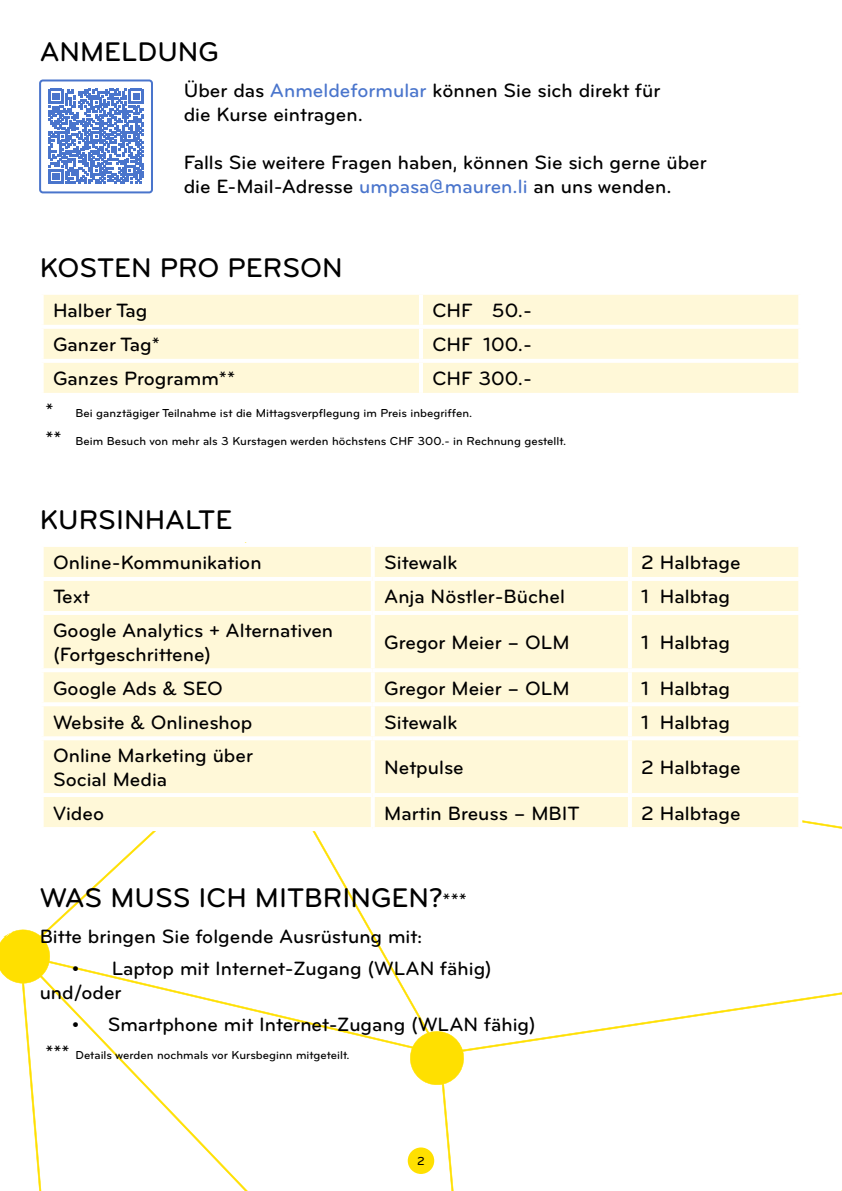
<style>
.page{position:relative;width:842px;height:1191px;background:#fff}
.page>*{position:absolute;margin:0;border:0;box-sizing:border-box;transform-origin:0 0}
.t1{font:500 28px "Bryant";color:#000}
.t2{font:500 20px/24px "Bryant";color:#000}
.t3{font:500 12px "Bryant";color:#000}
.s1{color:#4a75cc}
.s2{font-size:20px}
</style>
<div class="page">
<svg style="left:0;top:961px;width:41px;height:230px"></svg>
<svg style="left:41px;top:831px;width:348px;height:131px"></svg>
<svg style="left:41px;top:962px;width:431px;height:229px"></svg>
<div style="left:44px;top:295px;width:754px;height:98px;background:#fff8d8"></div>
<svg style="left:43px;top:295px;width:1px;height:30px"></svg>
<hr style="left:40px;top:325px;width:381px;height:4px;background:#fff">
<svg style="left:43px;top:329px;width:1px;height:30px"></svg>
<hr style="left:40px;top:359px;width:381px;height:4px;background:#fff">
<svg style="left:43px;top:363px;width:1px;height:30px"></svg>
<hr style="left:419px;top:295px;width:4px;height:30px;background:#fff">
<hr style="left:421px;top:325px;width:381px;height:4px;background:#fff">
<hr style="left:419px;top:329px;width:4px;height:30px;background:#fff">
<hr style="left:421px;top:359px;width:381px;height:4px;background:#fff">
<hr style="left:419px;top:363px;width:4px;height:30px;background:#fff">
<div style="left:44px;top:547px;width:754px;height:280px;background:#fff8d8"></div>
<svg style="left:43px;top:740px;width:1px;height:53px"></svg>
<hr style="left:371px;top:740px;width:4px;height:53px;background:#fff">
<hr style="left:628px;top:740px;width:4px;height:53px;background:#fff">
<hr style="left:373px;top:793px;width:257px;height:4px;background:#fff">
<hr style="left:630px;top:793px;width:172px;height:4px;background:#fff">
<hr style="left:628px;top:797px;width:4px;height:30px;background:#fff">
<svg style="left:43px;top:672px;width:1px;height:30px"></svg>
<hr style="left:373px;top:668px;width:257px;height:4px;background:#fff">
<hr style="left:371px;top:672px;width:4px;height:30px;background:#fff">
<hr style="left:630px;top:668px;width:172px;height:4px;background:#fff">
<hr style="left:628px;top:672px;width:4px;height:30px;background:#fff">
<svg style="left:43px;top:547px;width:1px;height:30px"></svg>
<hr style="left:40px;top:577px;width:333px;height:4px;background:#fff">
<svg style="left:43px;top:581px;width:1px;height:30px"></svg>
<hr style="left:40px;top:611px;width:333px;height:4px;background:#fff">
<svg style="left:43px;top:615px;width:1px;height:53px"></svg>
<hr style="left:40px;top:702px;width:333px;height:4px;background:#fff">
<svg style="left:43px;top:706px;width:1px;height:30px"></svg>
<hr style="left:40px;top:736px;width:333px;height:4px;background:#fff">
<hr style="left:371px;top:547px;width:4px;height:30px;background:#fff">
<hr style="left:373px;top:577px;width:257px;height:4px;background:#fff">
<hr style="left:371px;top:581px;width:4px;height:30px;background:#fff">
<hr style="left:373px;top:611px;width:257px;height:4px;background:#fff">
<hr style="left:371px;top:615px;width:4px;height:53px;background:#fff">
<hr style="left:373px;top:702px;width:257px;height:4px;background:#fff">
<hr style="left:371px;top:706px;width:4px;height:30px;background:#fff">
<hr style="left:373px;top:736px;width:257px;height:4px;background:#fff">
<hr style="left:628px;top:547px;width:4px;height:30px;background:#fff">
<hr style="left:630px;top:577px;width:172px;height:4px;background:#fff">
<hr style="left:628px;top:581px;width:4px;height:30px;background:#fff">
<hr style="left:630px;top:611px;width:172px;height:4px;background:#fff">
<hr style="left:628px;top:615px;width:4px;height:53px;background:#fff">
<hr style="left:630px;top:702px;width:172px;height:4px;background:#fff">
<hr style="left:628px;top:706px;width:4px;height:30px;background:#fff">
<hr style="left:630px;top:736px;width:172px;height:4px;background:#fff">
<hr style="left:40px;top:668px;width:333px;height:4px;background:#fff">
<hr style="left:40px;top:793px;width:333px;height:4px;background:#fff">
<svg style="left:43px;top:797px;width:1px;height:30px"></svg>
<hr style="left:371px;top:797px;width:4px;height:30px;background:#fff">
<svg style="left:49px;top:89px;width:95px;height:95px"></svg>
<div style="left:39px;top:79px;width:114px;height:114px;border:2px solid #4a75cc;border-radius:3px"></div>
<h1 class="t1" style="left:40px;top:34px;width:181px">ANMELDUNG</h1>
<p class="t2" style="left:184px;top:78px;width:478px">Über das <span class="s1">Anmeldeformular</span> können Sie sich direkt für die Kurse eintragen.</p>
<p class="t2" style="left:184px;top:150px;width:525px">Falls Sie weitere Fragen haben, können Sie sich gerne über die E-Mail-Adresse <span class="s1">umpasa@mauren.li</span> an uns wenden.</p>
<h1 class="t1" style="left:40px;top:250px;width:305px">KOSTEN PRO PERSON</h1>
<p class="t2" style="left:53px;top:299px;width:96px">Halber Tag</p>
<p class="t2" style="left:432px;top:299px;width:101px">CHF 50.-</p>
<p class="t2" style="left:53px;top:333px;width:108px">Ganzer Tag*</p>
<p class="t2" style="left:432px;top:333px;width:101px">CHF 100.-</p>
<p class="t2" style="left:53px;top:367px;width:184px">Ganzes Programm**</p>
<p class="t2" style="left:432px;top:367px;width:101px">CHF 300.-</p>
<p class="t3" style="left:45px;top:405px;width:428px"><span class="s2">*</span> Bei ganztägiger Teilnahme ist die Mittagsverpflegung im Preis inbegriffen.</p>
<p class="t3" style="left:45px;top:433px;width:522px"><span class="s2">**</span> Beim Besuch von mehr als 3 Kurstagen werden höchstens CHF 300.- in Rechnung gestellt.</p>
<h1 class="t1" style="left:40px;top:502px;width:194px">KURSINHALTE</h1>
<p class="t2" style="left:53px;top:551px;width:210px">Online-Kommunikation</p>
<p class="t2" style="left:384px;top:551px;width:75px">Sitewalk</p>
<p class="t2" style="left:641px;top:551px;width:101px">2 Halbtage</p>
<p class="t2" style="left:53px;top:585px;width:38px">Text</p>
<p class="t2" style="left:384px;top:585px;width:182px">Anja Nöstler-Büchel</p>
<p class="t2" style="left:641px;top:585px;width:90px">1 Halbtag</p>
<p class="t2" style="left:53px;top:618px;width:282px">Google Analytics + Alternativen (Fortgeschrittene)</p>
<p class="t2" style="left:384px;top:630px;width:187px">Gregor Meier – OLM</p>
<p class="t2" style="left:641px;top:630px;width:90px">1 Halbtag</p>
<p class="t2" style="left:53px;top:676px;width:171px">Google Ads &amp; SEO</p>
<p class="t2" style="left:384px;top:676px;width:187px">Gregor Meier – OLM</p>
<p class="t2" style="left:641px;top:676px;width:90px">1 Halbtag</p>
<p class="t2" style="left:53px;top:710px;width:201px">Website &amp; Onlineshop</p>
<p class="t2" style="left:384px;top:710px;width:75px">Sitewalk</p>
<p class="t2" style="left:641px;top:710px;width:90px">1 Halbtag</p>
<p class="t2" style="left:53px;top:743px;width:202px">Online Marketing über<br>Social Media</p>
<p class="t2" style="left:384px;top:755px;width:81px">Netpulse</p>
<p class="t2" style="left:641px;top:755px;width:101px">2 Halbtage</p>
<p class="t2" style="left:53px;top:801px;width:53px">Video</p>
<p class="t2" style="left:384px;top:801px;width:197px">Martin Breuss – MBIT</p>
<p class="t2" style="left:641px;top:801px;width:101px">2 Halbtage</p>
<h1 class="t1" style="left:40px;top:880px;width:429px">WAS MUSS ICH MITBRINGEN?<span class="s2">***</span></h1>
<p class="t2" style="left:40px;top:924px;width:384px">Bitte bringen Sie folgende Ausrüstung mit:</p>
<p class="t2" style="left:40px;top:956px;width:454px;text-indent:32px">• Laptop mit Internet-Zugang (WLAN fähig) und/oder</p>
<p class="t2" style="left:72px;top:1012px;width:466px">• Smartphone mit Internet-Zugang (WLAN fähig)</p>
<p class="t3" style="left:45px;top:1047px;width:306px"><span class="s2">***</span> Details werden nochmals vor Kursbeginn mitgeteilt.</p>
<p class="t3" style="left:417px;top:1153px;width:9px">2</p>
</div>
